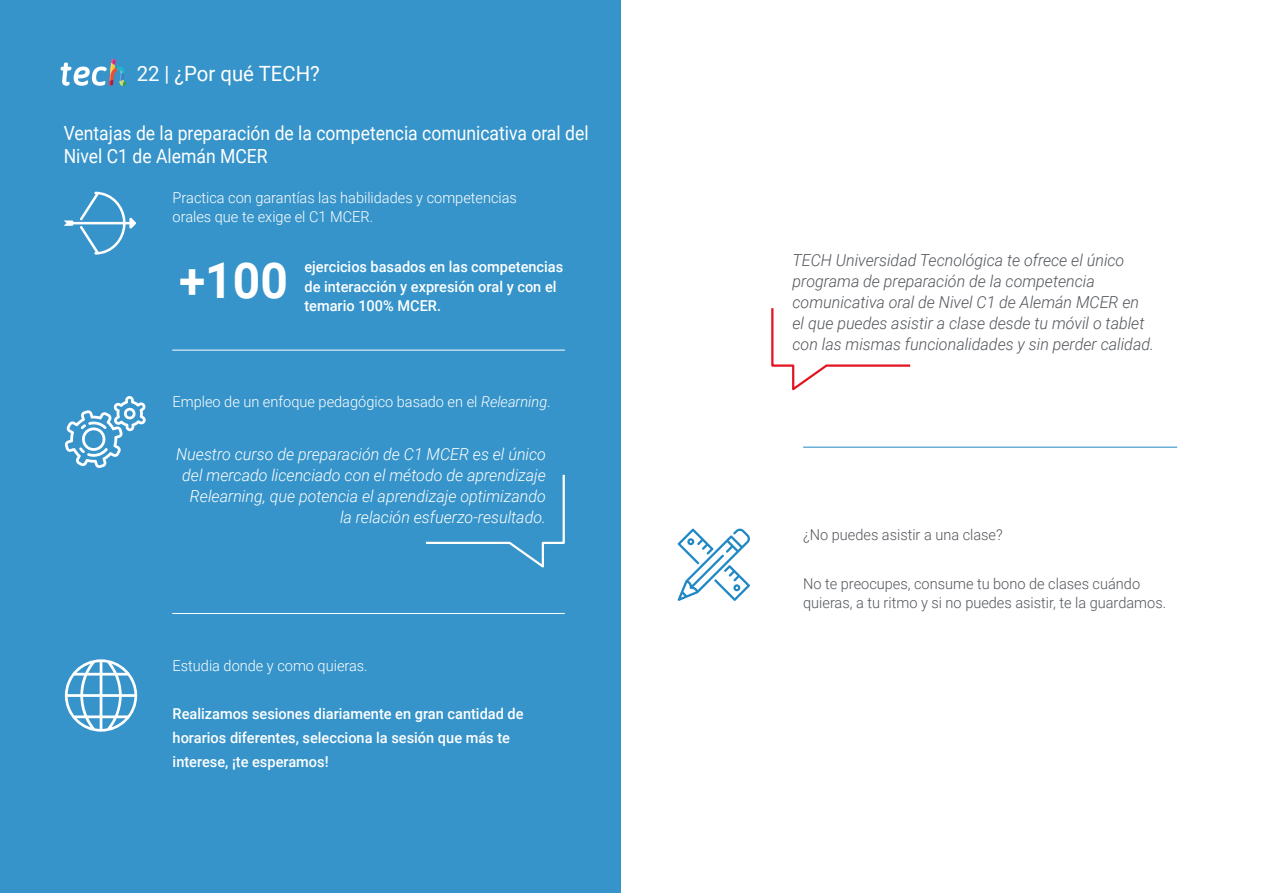
<style>
.page{position:relative;width:1263px;height:893px;background:#fff}
.page>*{position:absolute;margin:0;border:0;box-sizing:border-box;transform-origin:0 0}
.t1{font:700 49.5px "Roboto";color:#fff}
.t2{font:21px "Roboto";color:#fff}
.t3{font:19.5px/22.5px "Roboto";color:#fff;scale:.9 1}
.t4{font:italic 300 16.5px/21px "Roboto";color:#52555b}
.t5{font:italic 300 16.5px/21px "Roboto";color:#fff;text-align:right}
.t6{font:500 15px/19.5px "Roboto";color:#fff}
.t7{font:300 15px/19.5px "Roboto";color:#fff}
.t8{font:300 15px/19.5px "Roboto";color:#52555b}
.s1{font-style:italic}
</style>
<div class="page">
<div style="left:0;top:0;width:621px;height:893px;background:#3694ca"></div>
<svg style="left:771px;top:308px;width:140px;height:83px"></svg>
<svg style="left:425px;top:474px;width:140px;height:94px"></svg>
<svg style="left:65px;top:396px;width:81px;height:72px"></svg>
<svg style="left:64px;top:192px;width:72px;height:63px"></svg>
<svg style="left:65px;top:659px;width:72px;height:73px"></svg>
<svg style="left:677px;top:528px;width:73px;height:73px"></svg>
<hr style="left:172px;top:350px;width:393px;height:1px;background:#fff">
<hr style="left:172px;top:613px;width:393px;height:1px;background:#fff">
<hr style="left:803px;top:447px;width:374px;height:1px;background:#2088c5">
<svg style="left:61px;top:59px;width:65px;height:27px"></svg>
<p class="t2" style="left:137px;top:59px;width:185px">22 | ¿Por qué TECH?</p>
<p class="t3" style="left:64px;top:121px;width:585px">Ventajas de la preparación de la competencia comunicativa oral del<br>Nivel C1 de Alemán MCER</p>
<p class="t7" style="left:173px;top:187px;width:346px">Practica con garantías las habilidades y competencias orales que te exige el C1 MCER.</p>
<h1 class="t1" style="left:179px;top:246px;width:110px">+100</h1>
<p class="t6" style="left:304px;top:257px;width:260px">ejercicios basados en las competencias de interacción y expresión oral y con el temario 100% MCER.</p>
<p class="t7" style="left:173px;top:392px;width:380px">Empleo de un enfoque pedagógico basado en el <span class="s1">Relearning</span>.</p>
<p class="t5" style="left:176px;top:443px;width:371px">Nuestro curso de preparación de C1 MCER es el único del mercado licenciado con el método de aprendizaje Relearning, que potencia el aprendizaje optimizando la relación esfuerzo-resultado.</p>
<p class="t7" style="left:173px;top:655px;width:197px">Estudia donde y como quieras.</p>
<p class="t6" style="left:173px;top:701px;width:352px;line-height:24px">Realizamos sesiones diariamente en gran cantidad de horarios diferentes, selecciona la sesión que más te interese, ¡te esperamos!</p>
<p class="t4" style="left:792px;top:249px;width:363px">TECH Universidad Tecnológica te ofrece el único programa de preparación de la competencia comunicativa oral de Nivel C1 de Alemán MCER en el que puedes asistir a clase desde tu móvil o tablet con las mismas funcionalidades y sin perder calidad.</p>
<p class="t8" style="left:803px;top:524px;width:201px">¿No puedes asistir a una clase?</p>
<p class="t8" style="left:803px;top:573px;width:365px">No te preocupes, consume tu bono de clases cuándo quieras, a tu ritmo y si no puedes asistir, te la guardamos.</p>
</div>
